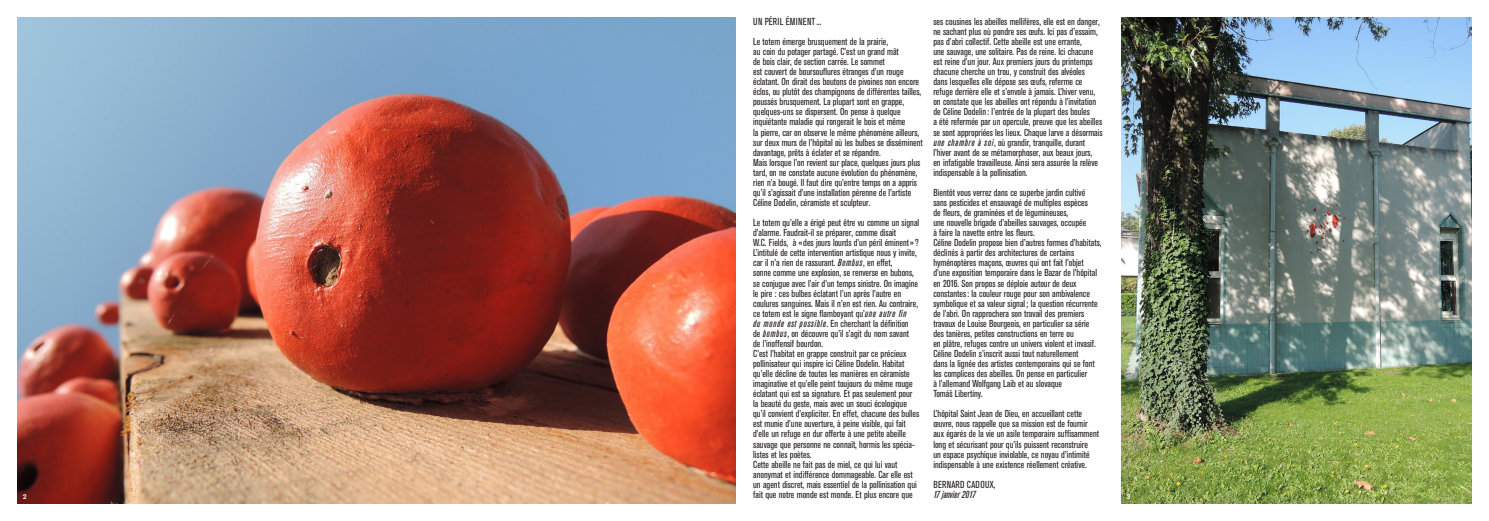
<style>
.page{position:relative;width:1489px;height:521px;background:#fff}
.page>*{position:absolute;margin:0;border:0;box-sizing:border-box;transform-origin:0 0}
.t1{font:condensed 10.06px/10.1px "Akzidenz Grotesk BE";color:#231f20}
.t2{font:condensed 10.06px "Akzidenz Grotesk BE";letter-spacing:.02em;color:#231f20}
.t3{font:italic 500 condensed 10.06px "Akzidenz Grotesk BE";color:#231f20}
.t4{font:500 7px "Akzidenz Grotesk BE";color:#fff}
.s1{font-weight:500;font-style:italic}
</style>
<div class="page">
<img style="left:17px;top:17px;width:718px;height:487px">
<img style="left:1121px;top:17px;width:350px;height:487px">
<p class="t1" style="left:753px;top:11px;width:136px;line-height:20.1px">UN PÉRIL ÉMINENT...<br>Le totem émerge brusquement de la prairie,</p>
<p class="t1" style="left:753px;top:47px;width:171px">au coin du potager partagé. C’est un grand mât<br>de bois clair, de section carrée. Le sommet<br>est couvert de boursouflures étranges d’un rouge éclatant. On dirait des boutons de pivoines non encore éclos, ou plutôt des champignons de différentes tailles, poussés brusquement. La plupart sont en grappe, quelques-uns se dispersent. On pense à quelque inquiétante maladie qui rongerait le bois et même<br>la pierre, car on observe le même phénomène ailleurs, sur deux murs de l’hôpital où les bulbes se disséminent davantage, prêts à éclater et se répandre.<br>Mais lorsque l’on revient sur place, quelques jours plus tard, on ne constate aucune évolution du phénomène, rien n’a bougé. Il faut dire qu’entre temps on a appris qu’il s’agissait d’une installation pérenne de l’artiste Céline Dodelin, céramiste et sculpteur.</p>
<p class="t1" style="left:753px;top:218px;width:168px">Le totem qu’elle a érigé peut être vu comme un signal d’alarme. Faudrait-il se préparer, comme disait<br>W.C. Fields, à «des jours lourds d’un péril éminent»?<br>L’intitulé de cette intervention artistique nous y invite, car il n’a rien de rassurant. <span class="s1">Bombus</span>, en effet,<br>sonne comme une explosion, se renverse en bubons, se conjugue avec l’air d’un temps sinistre. On imagine le pire : ces bulbes éclatant l’un après l’autre en coulures sanguines. Mais il n’en est rien. Au contraire, ce totem est le signe flamboyant qu’<span class="s1">une autre fin<br>du monde est possible</span>. En cherchant la définition<br>de <span class="s1">bombus</span>, on découvre qu’il s’agit du nom savant<br>de l’inoffensif bourdon.<br>C’est l’habitat en grappe construit par ce précieux pollinisateur qui inspire ici Céline Dodelin. Habitat qu’elle décline de toutes les manières en céramiste imaginative et qu’elle peint toujours du même rouge éclatant qui est sa signature. Et pas seulement pour la beauté du geste, mais avec un souci écologique qu’il convient d’expliciter. En effet, chacune des bulles est munie d’une ouverture, à peine visible, qui fait d’elle un refuge en dur offerte à une petite abeille sauvage que personne ne connaît, hormis les spécia&shy;listes et les poètes.<br>Cette abeille ne fait pas de miel, ce qui lui vaut anonymat et indifférence dommageable. Car elle est un agent discret, mais essentiel de la pollinisation qui fait que notre monde est monde. Et plus encore que</p>
<p class="t1" style="left:933px;top:17px;width:171px">ses cousines les abeilles mellifères, elle est en danger, ne sachant plus où pondre ses œufs. Ici pas d’essaim, pas d’abri collectif. Cette abeille est une errante,<br>une sauvage, une solitaire. Pas de reine. Ici chacune est reine d’un jour. Aux premiers jours du printemps chacune cherche un trou, y construit des alvéoles<br>dans lesquelles elle dépose ses œufs, referme ce refuge derrière elle et s’envole à jamais. L’hiver venu, on constate que les abeilles ont répondu à l’invitation de Céline Dodelin: l’entrée de la plupart des boules<br>a été refermée par un opercule, preuve que les abeilles se sont appropriées les lieux. Chaque larve a désormais <span class="s1">une chambre à soi</span>, où grandir, tranquille, durant l’hiver avant de se métamorphoser, aux beaux jours,<br>en infatigable travailleuse. Ainsi sera assurée la relève indispensable à la pollinisation.</p>
<p class="t1" style="left:933px;top:188px;width:170px">Bientôt vous verrez dans ce superbe jardin cultivé<br>sans pesticides et ensauvagé de multiples espèces<br>de fleurs, de graminées et de légumineuses,<br>une nouvelle brigade d’abeilles sauvages, occupée<br>à faire la navette entre les fleurs.<br>Céline Dodelin propose bien d’autres formes d’habitats, déclinés à partir des architectures de certains hyménoptères maçons, œuvres qui ont fait l’objet d’une exposition temporaire dans le Bazar de l’hôpital en 2016. Son propos se déploie autour de deux constantes: la couleur rouge pour son ambivalence symbolique et sa valeur signal; la question récurrente de l’abri. On rapprochera son travail des premiers travaux de Louise Bourgeois, en particulier sa série des tanières, petites constructions en terre ou<br>en plâtre, refuges contre un univers violent et invasif.<br>Céline Dodelin s’inscrit aussi tout naturellement<br>dans la lignée des artistes contemporains qui se font les complices des abeilles. On pense en particulier<br>à l’allemand Wolfgang Laib et au slovaque<br>Tomáš Libertíny.</p>
<p class="t1" style="left:933px;top:409px;width:167px">L’hôpital Saint Jean de Dieu, en accueillant cette œuvre, nous rappelle que sa mission est de fournir aux égarés de la vie un asile temporaire suffisamment long et sécurisant pour qu’ils puissent reconstruire<br>un espace psychique inviolable, ce noyau d’intimité indispensable à une existence réellement créative.</p>
<p class="t2" style="left:933px;top:479px;width:64px">BERNARD CADOUX,</p>
<p class="t3" style="left:933px;top:489px;width:44px">17 janvier 2017</p>
<p class="t4" style="left:23px;top:492px;width:5px">2</p>
<p class="t4" style="left:1126px;top:492px;width:5px">3</p>
</div>
